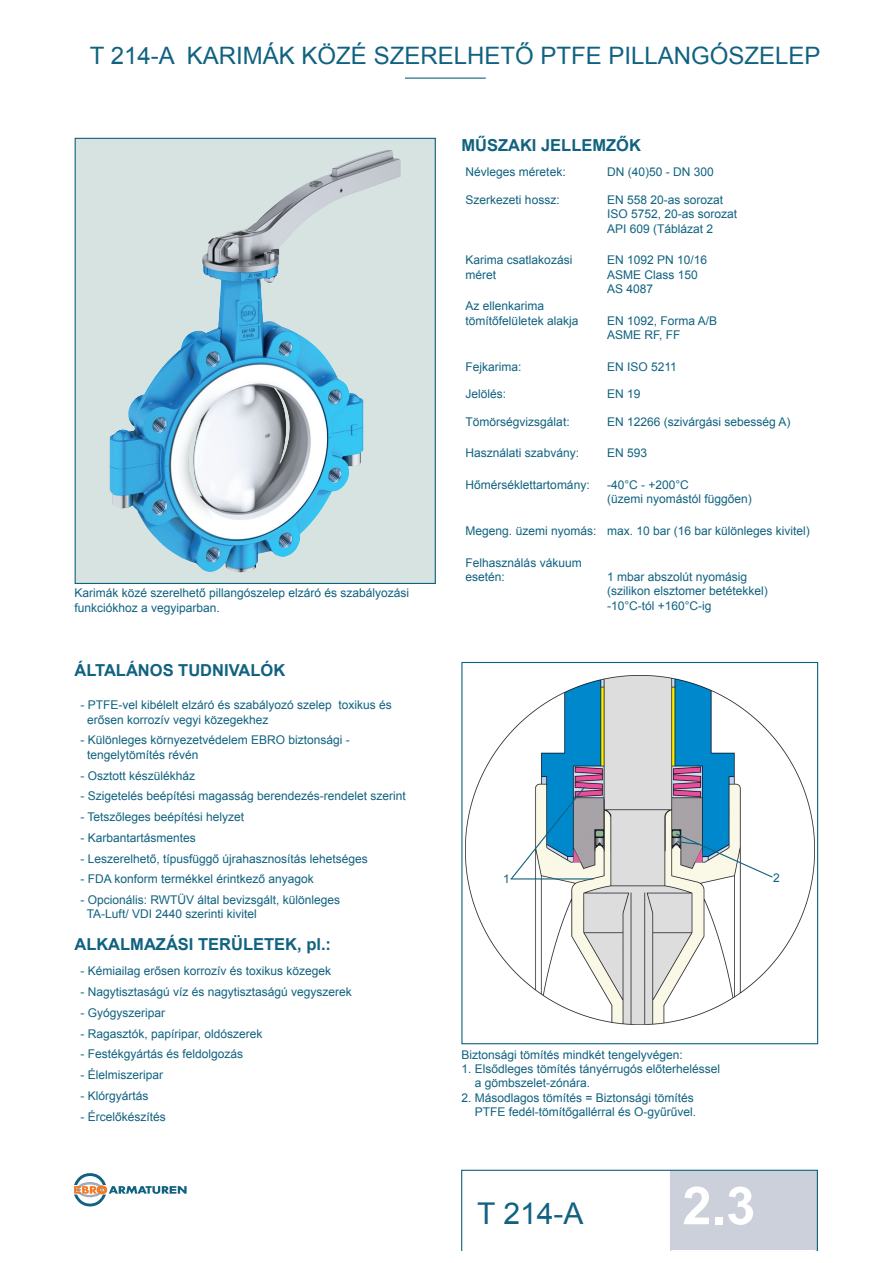
<style>
.page{position:relative;width:893px;height:1263px;background:#fff}
.page>*{position:absolute;margin:0;border:0;box-sizing:border-box;transform-origin:0 0}
.t1{font:700 52.5px "Arial";color:#fff}
.t2{font:30px "Arial";color:#106280}
.t3{font:24px "Arial";color:#106280}
.t4{font:700 16.5px "Arial";color:#106280}
.t5{font:12px/14.4px "Arial";color:#106280}
</style>
<div class="page">
<hr style="left:405px;top:78px;width:81px;height:1px;background:#106280">
<svg style="left:74px;top:1173px;width:113px;height:33px"></svg>
<div style="left:75px;top:138px;width:360px;height:445px;background:#d6e3e0"></div>
<img style="left:110px;top:150px;width:277px;height:422px">
<img style="left:465px;top:676px;width:349px;height:348px">
<div style="left:461px;top:662px;width:357px;height:382px;border:1px solid #106280"></div>
<hr style="left:511px;top:878px;width:82px;height:1px;background:#106280">
<svg style="left:510px;top:785px;width:76px;height:95px"></svg>
<svg style="left:675px;top:832px;width:99px;height:47px"></svg>
<svg style="left:461px;top:1170px;width:357px;height:80px"></svg>
<p class="t3" style="left:90px;top:39px;width:732px">T 214-A KARIMÁK KÖZÉ SZERELHETŐ PTFE PILLANGÓSZELEP</p>
<p class="t4" style="left:461px;top:134px;width:181px">MŰSZAKI JELLEMZŐK</p>
<p class="t5" style="left:74px;top:586px;width:336px">Karimák közé szerelhető pillangószelep elzáró és szabályozási funkciókhoz a vegyiparban.</p>
<p class="t4" style="left:74px;top:659px;width:212px">ÁLTALÁNOS TUDNIVALÓK</p>
<p class="t5" style="left:87px;top:698px;width:306px;text-indent:-7px">- PTFE-vel kibélelt elzáró és szabályozó szelep toxikus és erősen korrozív vegyi közegekhez</p>
<p class="t5" style="left:87px;top:733px;width:264px;text-indent:-7px">- Különleges környezetvédelem EBRO biztonsági - tengelytömítés révén</p>
<p class="t5" style="left:80px;top:768px;width:116px">- Osztott készülékház</p>
<p class="t5" style="left:80px;top:789px;width:327px">- Szigetelés beépítési magasság berendezés-rendelet szerint</p>
<p class="t5" style="left:80px;top:810px;width:165px">- Tetszőleges beépítési helyzet</p>
<p class="t5" style="left:80px;top:830px;width:117px">- Karbantartásmentes</p>
<p class="t5" style="left:80px;top:851px;width:289px">- Leszerelhető, típusfüggő újrahasznosítás lehetséges</p>
<p class="t5" style="left:80px;top:872px;width:235px">- FDA konform termékkel érintkező anyagok</p>
<p class="t5" style="left:87px;top:893px;width:255px;text-indent:-6px">- Opcionális: RWTÜV által bevizsgált, különleges<br>TA-Luft/ VDI 2440 szerinti kivitel</p>
<p class="t4" style="left:74px;top:934px;width:258px">ALKALMAZÁSI TERÜLETEK, pl.:</p>
<p class="t5" style="left:80px;top:964px;width:252px">- Kémiailag erősen korrozív és toxikus közegek</p>
<p class="t5" style="left:80px;top:985px;width:273px">- Nagytisztaságú víz és nagytisztaságú vegyszerek</p>
<p class="t5" style="left:80px;top:1005px;width:86px">- Gyógyszeripar</p>
<p class="t5" style="left:80px;top:1026px;width:184px">- Ragasztók, papíripar, oldószerek</p>
<p class="t5" style="left:80px;top:1047px;width:164px">- Festékgyártás és feldolgozás</p>
<p class="t5" style="left:80px;top:1068px;width:84px">- Élelmiszeripar</p>
<p class="t5" style="left:80px;top:1088px;width:70px">- Klórgyártás</p>
<p class="t5" style="left:80px;top:1109px;width:87px">- Ércelőkészítés</p>
<p class="t5" style="left:466px;top:165px;width:102px">Névleges méretek:</p>
<p class="t5" style="left:607px;top:165px;width:108px">DN (40)50 - DN 300</p>
<p class="t5" style="left:466px;top:193px;width:96px">Szerkezeti hossz:</p>
<p class="t5" style="left:607px;top:193px;width:132px">EN 558 20-as sorozat<br>ISO 5752, 20-as sorozat<br>API 609 (Táblázat 2</p>
<p class="t5" style="left:466px;top:253px;width:108px">Karima csatlakozási méret</p>
<p class="t5" style="left:607px;top:253px;width:102px">EN 1092 PN 10/16<br>ASME Class 150<br>AS 4087</p>
<p class="t5" style="left:466px;top:299px;width:114px">Az ellenkarima tömítőfelületek alakja</p>
<p class="t5" style="left:607px;top:313px;width:112px">EN 1092, Forma A/B<br>ASME RF, FF</p>
<p class="t5" style="left:466px;top:359px;width:58px">Fejkarima:</p>
<p class="t5" style="left:607px;top:359px;width:71px">EN ISO 5211</p>
<p class="t5" style="left:466px;top:387px;width:42px">Jelölés:</p>
<p class="t5" style="left:607px;top:387px;width:35px">EN 19</p>
<p class="t5" style="left:466px;top:414px;width:106px">Tömörségvizsgálat:</p>
<p class="t5" style="left:607px;top:414px;width:185px">EN 12266 (szivárgási sebesség A)</p>
<p class="t5" style="left:466px;top:446px;width:115px">Használati szabvány:</p>
<p class="t5" style="left:607px;top:446px;width:42px">EN 593</p>
<p class="t5" style="left:466px;top:478px;width:126px">Hőmérséklettartomány:</p>
<p class="t5" style="left:607px;top:478px;width:146px">-40°C - +200°C<br>(üzemi nyomástól függően)</p>
<p class="t5" style="left:466px;top:524px;width:346px">Megeng. üzemi nyomás: max. 10 bar (16 bar különleges kivitel)</p>
<p class="t5" style="left:466px;top:555px;width:118px">Felhasználás vákuum esetén:</p>
<p class="t5" style="left:607px;top:570px;width:162px">1 mbar abszolút nyomásig (szilikon elsztomer betétekkel) -10°C-tól +160°C-ig</p>
<p class="t5" style="left:503px;top:872px;width:8px">1</p>
<p class="t5" style="left:773px;top:871px;width:8px">2</p>
<p class="t5" style="left:461px;top:1047px;width:223px">Biztonsági tömítés mindkét tengelyvégen:</p>
<p class="t5" style="left:475px;top:1062px;width:247px;text-indent:-13px">1. Elsődleges tömítés tányérrugós előterheléssel a gömbszelet-zónára.</p>
<p class="t5" style="left:461px;top:1090px;width:236px;text-align:right">2. Másodlagos tömítés = Biztonsági tömítés<br>PTFE fedél-tömítőgallérral és O-gyűrűvel.</p>
<p class="t2" style="left:477px;top:1194px;width:108px">T 214-A</p>
<p class="t1" style="left:682px;top:1171px;width:74px">2.3</p>
</div>
